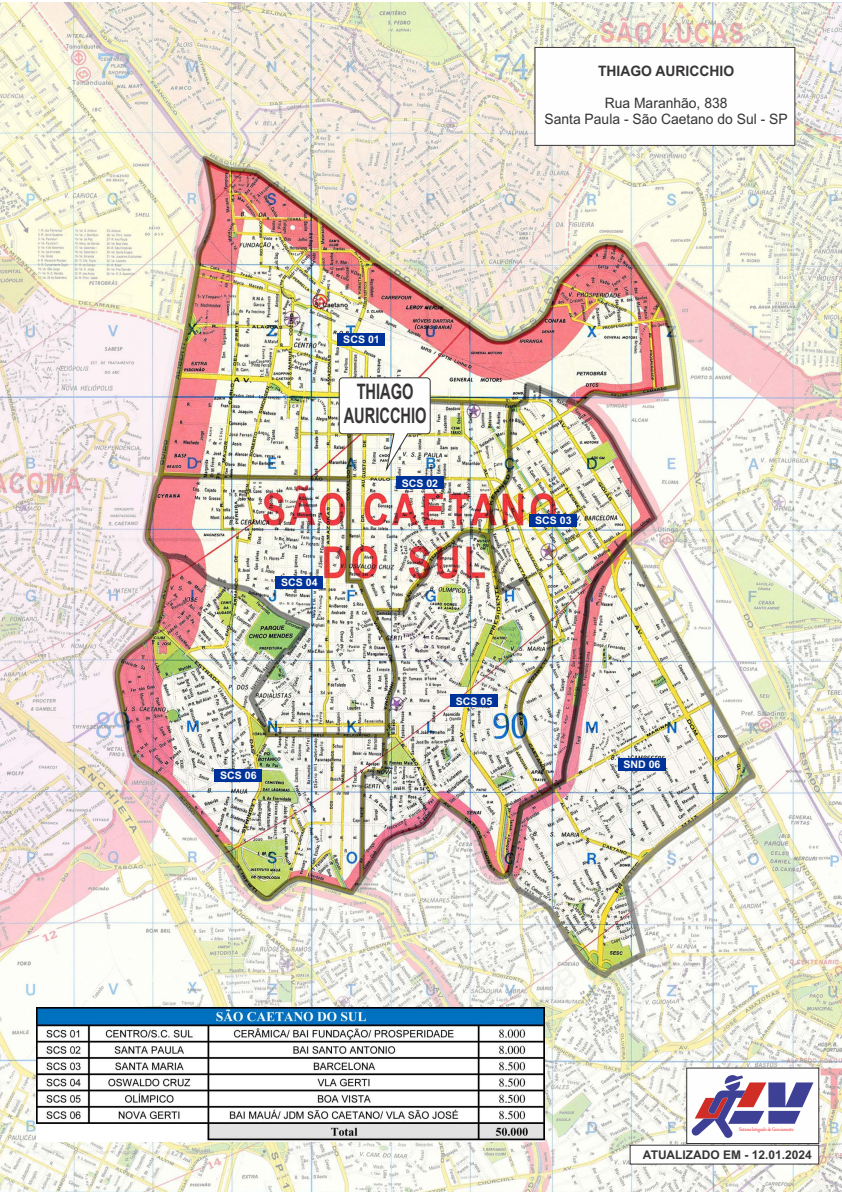
<style>
.page{position:relative;width:842px;height:1192px;background:#fff}
.page>*{position:absolute;margin:0;border:0;box-sizing:border-box;transform-origin:0 0}
.t1{font:700 21.35px/23.9px "Arial";color:#373435;text-align:center;scale:.69 1}
.t2{font:14.4px/16.1px "Arial";color:#373435;text-align:center}
.t3{font:700 14.4px "Arial";color:#373435}
.t4{font:700 12px "Arial";color:#373435}
.t5{font:700 10.4px "Arial";color:#fefefe}
.t6{font:7.7px "Microsoft Uighur";color:#ed3237;scale:.71 1}
</style>
<div class="page">
<img style="left:0;top:2px;width:842px;height:1190px">
<svg style="left:630px;top:1068px;width:189px;height:96px"></svg>
<div style="left:338px;top:334px;width:47px;height:12px;background:#039"></div>
<div style="left:396px;top:477px;width:47px;height:12px;background:#039"></div>
<div style="left:530px;top:515px;width:47px;height:12px;background:#039"></div>
<div style="left:276px;top:577px;width:47px;height:12px;background:#039"></div>
<div style="left:450px;top:695px;width:47px;height:12px;background:#039"></div>
<div style="left:215px;top:770px;width:47px;height:12px;background:#039"></div>
<div style="left:618px;top:759px;width:47px;height:12px;background:#039"></div>
<svg style="left:535px;top:47px;width:260px;height:99px"></svg>
<img style="left:36px;top:1007px;width:509px;height:135px">
<svg style="left:339px;top:378px;width:91px;height:93px"></svg>
<p class="t3" style="left:598px;top:65px;width:138px">THIAGO AURICCHIO</p>
<p class="t2" style="left:544px;top:96px;width:245px">Rua Maranhão, 838<br>Santa Paula - São Caetano do Sul - SP</p>
<p class="t5" style="left:343px;top:336px;width:38px">SCS 01</p>
<h1 class="t1" style="left:344px;top:382px;width:122px">THIAGO<br>AURICCHIO</h1>
<p class="t5" style="left:402px;top:479px;width:38px">SCS 02</p>
<p class="t5" style="left:281px;top:579px;width:38px">SCS 04</p>
<p class="t5" style="left:535px;top:517px;width:38px">SCS 03</p>
<p class="t5" style="left:220px;top:772px;width:38px">SCS 06</p>
<p class="t5" style="left:456px;top:697px;width:38px">SCS 05</p>
<p class="t5" style="left:623px;top:761px;width:39px">SND 06</p>
<p class="t6" style="left:739px;top:1125px;width:78px">Sistema Integrado de Gereciamento</p>
<p class="t4" style="left:643px;top:1150px;width:170px">ATUALIZADO EM - 12.01.2024</p>
</div>
